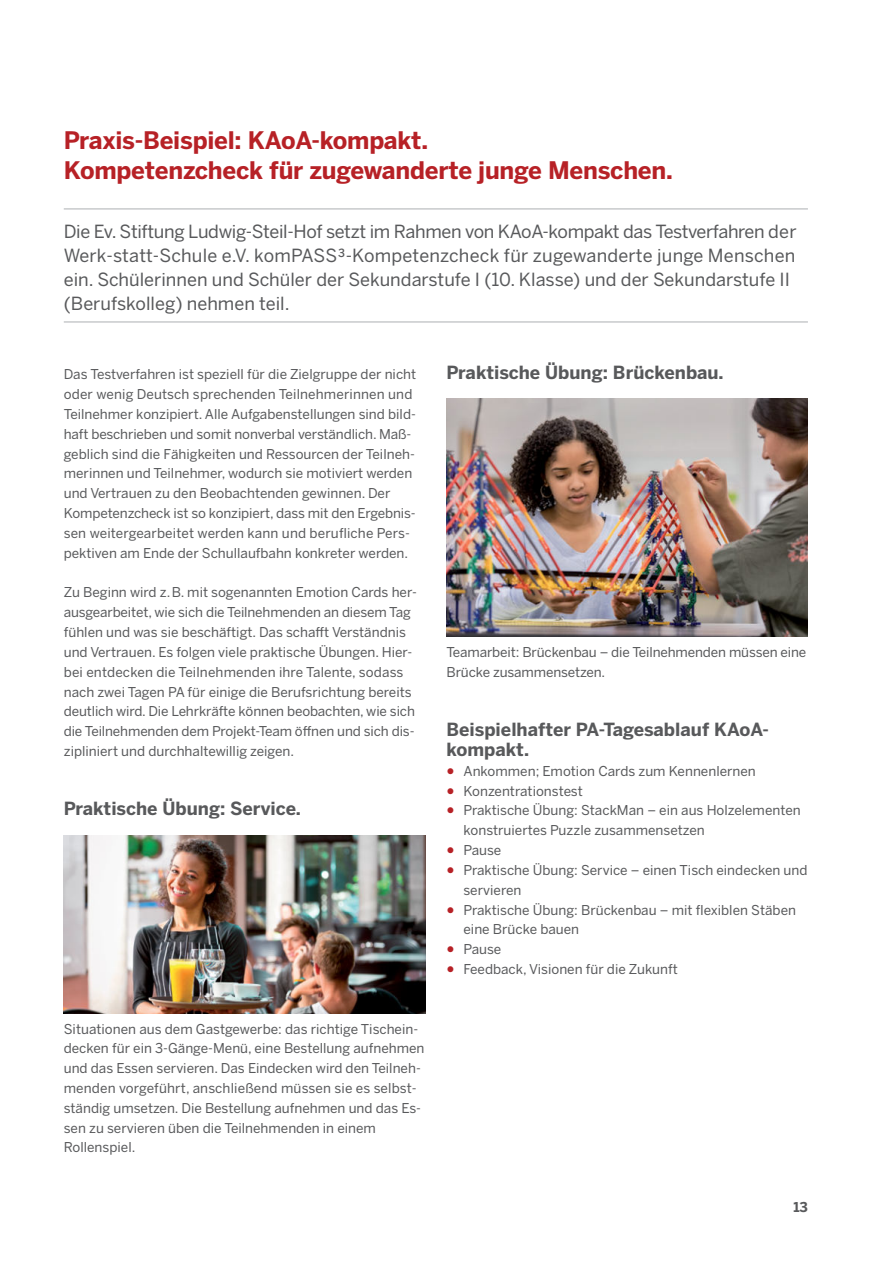
<style>
.page{position:relative;width:893px;height:1263px;background:#fff}
.page>*{position:absolute;margin:0;border:0;box-sizing:border-box;transform-origin:0 0}
.t1{font:700 24px/30px "Benton Sans";letter-spacing:-.01em;color:#b72126}
.t2{font:18px/24px "Benton Sans";color:#58595b}
.t3{font:700 18px/19.8px "Benton Sans";color:#58595b}
.t4{font:13.5px/19.8px "Benton Sans";color:#58595b}
.t5{font:700 13.5px "Benton Sans";color:#58595b}
.s1{font-family:"Georgia";font-weight:700;color:#b72126}
</style>
<div class="page">
<hr style="left:64px;top:208px;width:744px;height:1px;background:#b1b3b6">
<hr style="left:64px;top:321px;width:744px;height:1px;background:#b1b3b6">
<img style="left:64px;top:835px;width:361px;height:179px">
<img style="left:446px;top:399px;width:362px;height:238px">
<h1 class="t1" style="left:64px;top:125px;width:611px">Praxis-Beispiel: KAoA-kompakt.<br>Kompetenzcheck für zugewanderte junge Menschen.</h1>
<p class="t2" style="left:64px;top:220px;width:734px">Die Ev. Stiftung Ludwig-Steil-Hof setzt im Rahmen von KAoA-kompakt das Testverfahren der Werk-statt-Schule e.V. komPASS³-Kompetenzcheck für zugewanderte junge Menschen ein. Schülerinnen und Schüler der Sekundarstufe I (10. Klasse) und der Sekundarstufe II (Berufskolleg) nehmen teil.</p>
<p class="t4" style="left:64px;top:365px;width:354px">Das Testverfahren ist speziell für die Zielgruppe der nicht oder wenig Deutsch sprechenden Teilnehmerinnen und Teilnehmer konzipiert. Alle Aufgabenstellungen sind bild&shy;haft beschrieben und somit nonverbal verständlich. Maß&shy;geblich sind die Fähigkeiten und Ressourcen der Teilneh&shy;merinnen und Teilnehmer, wodurch sie motiviert werden und Vertrauen zu den Beobachtenden gewinnen. Der Kompetenzcheck ist so konzipiert, dass mit den Ergebnis&shy;sen weitergearbeitet werden kann und berufliche Pers&shy;pektiven am Ende der Schullaufbahn konkreter werden.</p>
<p class="t4" style="left:64px;top:583px;width:355px">Zu Beginn wird z. B. mit sogenannten Emotion Cards her&shy;ausgearbeitet, wie sich die Teilnehmenden an diesem Tag fühlen und was sie beschäftigt. Das schafft Verständnis und Vertrauen. Es folgen viele praktische Übungen. Hier&shy;bei entdecken die Teilnehmenden ihre Talente, sodass nach zwei Tagen PA für einige die Berufsrichtung bereits deutlich wird. Die Lehrkräfte können beobachten, wie sich die Teilnehmenden dem Projekt-Team öffnen und sich dis&shy;zipliniert und durchhaltewillig zeigen.</p>
<h2 class="t3" style="left:64px;top:799px;width:238px">Praktische Übung: Service.</h2>
<p class="t4" style="left:64px;top:1019px;width:362px">Situationen aus dem Gastgewerbe: das richtige Tischein&shy;decken für ein 3-Gänge-Menü, eine Bestellung aufnehmen und das Essen servieren. Das Eindecken wird den Teilneh&shy;menden vorgeführt, anschließend müssen sie es selbst&shy;ständig umsetzen. Die Bestellung aufnehmen und das Es&shy;sen zu servieren üben die Teilnehmenden in einem Rollenspiel.</p>
<h2 class="t3" style="left:446px;top:363px;width:279px">Praktische Übung: Brückenbau.</h2>
<p class="t4" style="left:446px;top:642px;width:361px">Teamarbeit: Brückenbau – die Teilnehmenden müssen eine<br>Brücke zusammensetzen.</p>
<h2 class="t3" style="left:446px;top:720px;width:324px">Beispielhafter PA-Tagesablauf KAoA&shy;kompakt.</h2>
<p class="t4" style="left:446px;top:761px;width:311px"><span class="s1">●</span> Ankommen; Emotion Cards zum Kennenlernen</p>
<p class="t4" style="left:446px;top:781px;width:138px"><span class="s1">●</span> Konzentrationstest</p>
<p class="t4" style="left:463px;top:801px;width:339px;text-indent:-17px"><span class="s1">●</span> Praktische Übung: StackMan – ein aus Holzelementen konstruiertes Puzzle zusammensetzen</p>
<p class="t4" style="left:446px;top:841px;width:56px"><span class="s1">●</span> Pause</p>
<p class="t4" style="left:463px;top:860px;width:345px;text-indent:-17px"><span class="s1">●</span> Praktische Übung: Service – einen Tisch eindecken und servieren</p>
<p class="t4" style="left:463px;top:900px;width:334px;text-indent:-17px"><span class="s1">●</span> Praktische Übung: Brückenbau – mit flexiblen Stäben eine Brücke bauen</p>
<p class="t4" style="left:446px;top:940px;width:56px"><span class="s1">●</span> Pause</p>
<p class="t4" style="left:446px;top:959px;width:233px"><span class="s1">●</span> Feedback, Visionen für die Zukunft</p>
<p class="t5" style="left:793px;top:1199px;width:16px">13</p>
</div>
